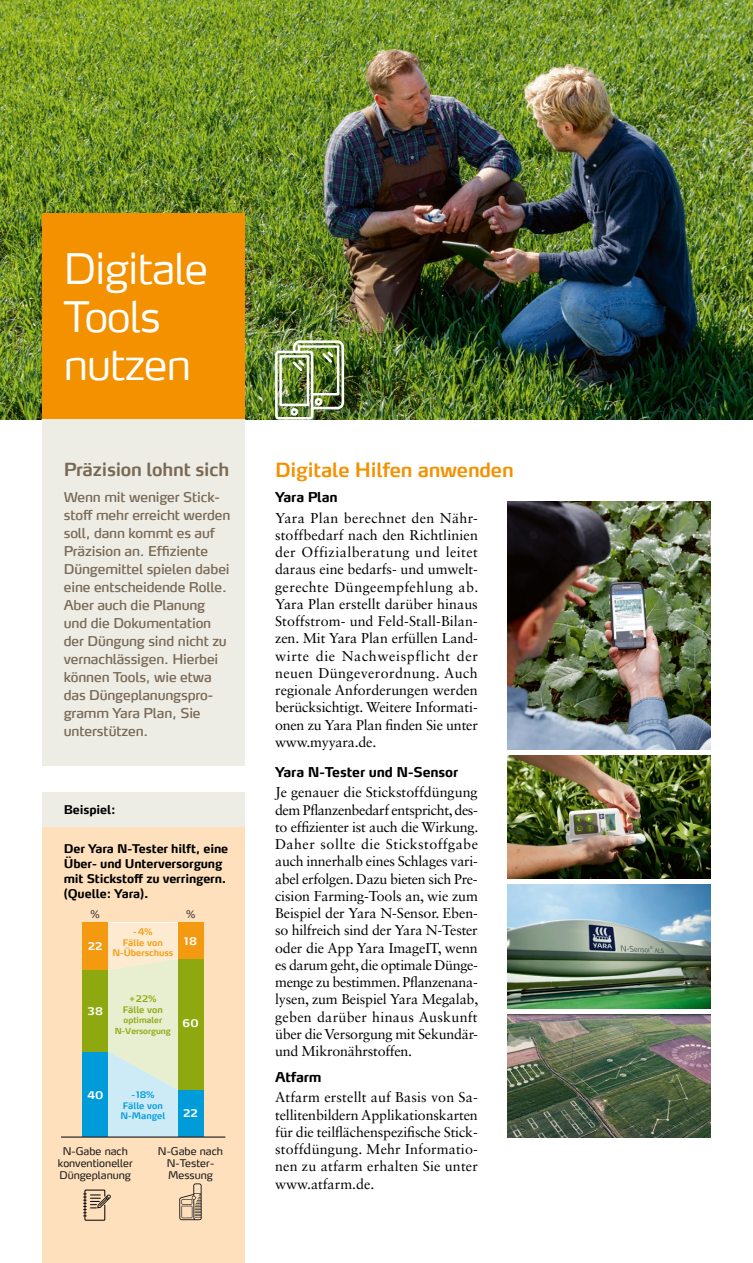
<style>
.page{position:relative;width:753px;height:1263px;background:#fff}
.page>*{position:absolute;margin:0;border:0;box-sizing:border-box;transform-origin:0 0}
.t1{font:300 42px/48px "Yara Max LF";letter-spacing:-.02em;color:#fff}
.t2{font:600 19.5px "Yara Max LF";letter-spacing:-.01em;color:#f39100}
.t3{font:600 18px "Yara Max LF";letter-spacing:-.01em;color:#786854}
.t4{font:14.25px/17.2px "Sabon LT Std";letter-spacing:-.015em;color:#000;text-align:justify}
.t5{font:13.5px/18px "Yara Max LF";letter-spacing:-.01em;color:#786854}
.t6{font:700 13.5px "Yara Max LF";letter-spacing:-.01em;color:#000}
.t7{font:700 12px/15px "Yara Max LF";letter-spacing:-.01em;color:#000}
.t8{font:10.5px/12px "Yara Max LF";color:#1b181c;text-align:center}
.t9{font:700 10.5px "Yara Max LF";letter-spacing:.01em;color:#fff}
.t10{font:300 10.5px "Yara Max LF";color:#1b181c}
.t11{font:600 9px/10.5px "Yara Max LF";color:#f49a10;text-align:center}
.t12{font:600 9px/10.5px "Yara Max LF";color:#009cda;text-align:center}
.t13{font:600 9px/10.5px "Yara Max LF";color:#8ea910;text-align:center}
.t14{font:600 8.25px/10.5px "Yara Max LF";color:#8ea910;text-align:center}
</style>
<div class="page">
<img style="left:0;top:0;width:753px;height:420px">
<div style="left:43px;top:213px;width:202px;height:207px;background:#f39100"></div>
<div style="left:43px;top:420px;width:202px;height:346px;background:#edece5"></div>
<div style="left:43px;top:793px;width:202px;height:470px;background:#fee0bc"></div>
<div style="left:43px;top:793px;width:202px;height:34px;background:#edece5"></div>
<img style="left:507px;top:756px;width:203px;height:123px">
<img style="left:507px;top:502px;width:203px;height:248px">
<img style="left:507px;top:885px;width:203px;height:123px">
<img style="left:507px;top:1014px;width:203px;height:123px">
<img style="left:275px;top:340px;width:69px;height:80px">
<svg style="left:108px;top:923px;width:70px;height:213px;background:#e3ecdc"></svg>
<div style="left:82px;top:1051px;width:26px;height:86px;background:#009cda"></div>
<div style="left:82px;top:923px;width:26px;height:47px;background:#f49a10"></div>
<div style="left:82px;top:970px;width:26px;height:81px;background:#8ea910"></div>
<div style="left:178px;top:1090px;width:25px;height:47px;background:#009cda"></div>
<div style="left:178px;top:923px;width:25px;height:36px;background:#f49a10"></div>
<div style="left:178px;top:959px;width:25px;height:131px;background:#8ea910"></div>
<hr style="left:61px;top:1136px;width:164px;height:1px;background:#1b181c">
<svg style="left:179px;top:1183px;width:23px;height:37px"></svg>
<div style="left:84px;top:1189px;width:21px;height:32px;border:1px solid #000"></div>
<svg style="left:84px;top:1193px;width:27px;height:23px"></svg>
<h1 class="t1" style="left:64px;top:243px;width:146px">Digitale<br>Tools nutzen</h1>
<p class="t3" style="left:64px;top:458px;width:167px">Präzision lohnt sich</p>
<p class="t5" style="left:64px;top:488px;width:168px">Wenn mit weniger Stick&shy;stoff mehr erreicht werden soll, dann kommt es auf<br>Präzision an. Effiziente<br>Düngemittel spielen dabei eine entscheidende Rolle.<br>Aber auch die Planung und die Dokumentation der Düngung sind nicht zu vernachlässigen. Hierbei können Tools, wie etwa das Düngeplanungspro&shy;gramm Yara Plan, Sie unterstützen.</p>
<p class="t7" style="left:64px;top:802px;width:53px">Beispiel:</p>
<p class="t7" style="left:64px;top:841px;width:166px">Der Yara N-Tester hilft, eine<br>Über- und Unterversorgung mit Stickstoff zu verringern. (Quelle: Yara).</p>
<p class="t10" style="left:91px;top:907px;width:10px">%</p>
<p class="t10" style="left:186px;top:907px;width:10px">%</p>
<p class="t9" style="left:88px;top:939px;width:16px">22</p>
<p class="t11" style="left:112px;top:926px;width:62px">-4%<br>Fälle von<br>N-Überschuss</p>
<p class="t9" style="left:184px;top:934px;width:14px">18</p>
<p class="t9" style="left:88px;top:1005px;width:17px">38</p>
<p class="t13" style="left:123px;top:993px;width:41px">+22%<br>Fälle von</p>
<p class="t14" style="left:115px;top:1014px;width:57px">optimaler<br>N-Versorgung</p>
<p class="t9" style="left:182px;top:1017px;width:18px">60</p>
<p class="t9" style="left:87px;top:1089px;width:18px">40</p>
<p class="t12" style="left:120px;top:1089px;width:46px">-18%<br>Fälle von<br>N-Mangel</p>
<p class="t9" style="left:183px;top:1106px;width:16px">22</p>
<p class="t8" style="left:58px;top:1145px;width:76px">N-Gabe nach konventioneller<br>Düngeplanung</p>
<p class="t8" style="left:158px;top:1145px;width:66px">N-Gabe nach<br>N-Tester-<br>Messung</p>
<h2 class="t2" style="left:275px;top:457px;width:240px">Digitale Hilfen anwenden</h2>
<p class="t6" style="left:275px;top:489px;width:64px">Yara Plan</p>
<p class="t4" style="left:275px;top:509px;width:205px">Yara Plan berechnet den Nähr&shy;stoffbedarf nach den Richtlinien der Offizialberatung und leitet daraus eine bedarfs- und umwelt&shy;gerechte Düngeempfehlung ab.<br>Yara Plan erstellt darüber hinaus Stoffstrom- und Feld-Stall-Bilan&shy;zen. Mit Yara Plan erfüllen Land&shy;wirte die Nachweispflicht der neuen Düngeverordnung. Auch regionale Anforderungen werden berücksichtigt. Weitere Informati&shy;onen zu Yara Plan finden Sie unter www.myyara.de.</p>
<p class="t6" style="left:275px;top:763px;width:185px">Yara N-Tester und N-Sensor</p>
<p class="t4" style="left:275px;top:783px;width:205px">Je genauer die Stickstoffdüngung dem Pflanzenbedarf entspricht, des&shy;to effizienter ist auch die Wirkung.<br>Daher sollte die Stickstoffgabe auch innerhalb eines Schlages vari&shy;abel erfolgen. Dazu bieten sich Pre&shy;cision Farming-Tools an, wie zum Beispiel der Yara N-Sensor. Eben&shy;so hilfreich sind der Yara N-Tester oder die App Yara ImageIT, wenn es darum geht, die optimale Dünge&shy;menge zu bestimmen. Pflanzenana&shy;lysen, zum Beispiel Yara Megalab, geben darüber hinaus Auskunft über die Versorgung mit Sekundär&shy;und Mikronährstoffen.</p>
<p class="t6" style="left:275px;top:1068px;width:48px">Atfarm</p>
<p class="t4" style="left:275px;top:1088px;width:204px">Atfarm erstellt auf Basis von Sa&shy;tellitenbildern Applikationskarten für die teilflächenspezifische Stick&shy;stoffdüngung. Mehr Informatio&shy;nen zu atfarm erhalten Sie unter www.atfarm.de.</p>
</div>
